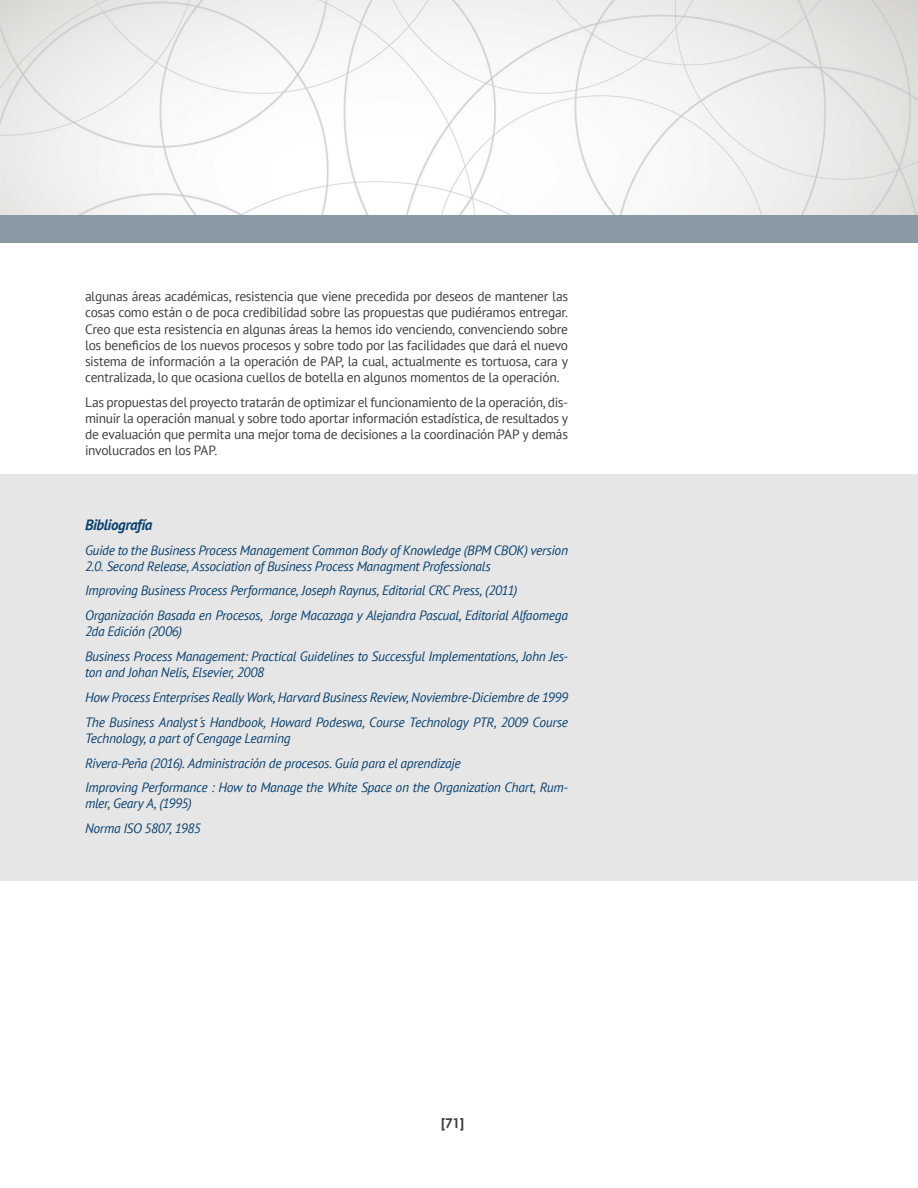
<style>
.page{position:relative;width:918px;height:1188px;background:#fff}
.page>*{position:absolute;margin:0;border:0;box-sizing:border-box;transform-origin:0 0}
.t1{font:italic 700 15px "PT Sans";letter-spacing:-.025em;color:#09426f}
.t2{font:italic 13.5px/24.8px "PT Sans";letter-spacing:-.02em;color:#09426f}
.t3{font:13.5px/16.2px "PT Sans";letter-spacing:-.02em;color:#3e3e3f;text-align:justify}
.t4{font:700 13.5px "Century Gothic";color:#3e3e3f}
</style>
<div class="page">
<div style="left:0;top:215px;width:918px;height:27px;background:#8a9aa4"></div>
<img style="left:0;top:0;width:918px;height:215px">
<div style="left:0;top:474px;width:918px;height:406px;background:#e6e6e6"></div>
<p class="t3" style="left:85px;top:288px;width:485px">algunas áreas académicas, resistencia que viene precedida por deseos de mantener las cosas como están o de poca credibilidad sobre las propuestas que pudiéramos entregar.<br>Creo que esta resistencia en algunas áreas la hemos ido venciendo, convenciendo sobre los beneficios de los nuevos procesos y sobre todo por las facilidades que dará el nuevo sistema de información a la operación de PAP, la cual, actualmente es tortuosa, cara y centralizada, lo que ocasiona cuellos de botella en algunos momentos de la operación.</p>
<p class="t3" style="left:85px;top:394px;width:485px">Las propuestas del proyecto tratarán de optimizar el funcionamiento de la operación, dis&shy;minuir la operación manual y sobre todo aportar información estadística, de resultados y de evaluación que permita una mejor toma de decisiones a la coordinación PAP y demás involucrados en los PAP.</p>
<p class="t1" style="left:85px;top:515px;width:69px">Bibliografía</p>
<p class="t2" style="left:85px;top:541px;width:485px;line-height:16.2px">Guide to the Business Process Management Common Body of Knowledge (BPM CBOK) version<br>2.0. Second Release, Association of Business Process Managment Professionals</p>
<p class="t2" style="left:85px;top:578px;width:484px">Improving Business Process Performance, Joseph Raynus, Editorial CRC Press, (2011)<br>Organización Basada en Procesos, Jorge Macazaga y Alejandra Pascual, Editorial Alfaomega</p>
<p class="t2" style="left:85px;top:619px;width:485px">2da Edición (2006)<br>Business Process Management: Practical Guidelines to Successful Implementations, John Jes-</p>
<p class="t2" style="left:85px;top:660px;width:485px">ton and Johan Nelis, Elsevier, 2008<br>How Process Enterprises Really Work, Harvard Business Review, Noviembre-Diciembre de 1999<br>The Business Analyst´s Handbook, Howard Podeswa, Course Technology PTR, 2009 Course</p>
<p class="t2" style="left:85px;top:725px;width:485px">Technology, a part of Cengage Learning<br>Rivera-Peña (2016). Administración de procesos. Guía para el aprendizaje<br>Improving Performance : How to Manage the White Space on the Organization Chart, Rum-</p>
<p class="t2" style="left:85px;top:791px;width:117px">mler, Geary A, (1995)<br>Norma ISO 5807, 1985</p>
<p class="t4" style="left:441px;top:1114px;width:25px">[71]</p>
</div>
